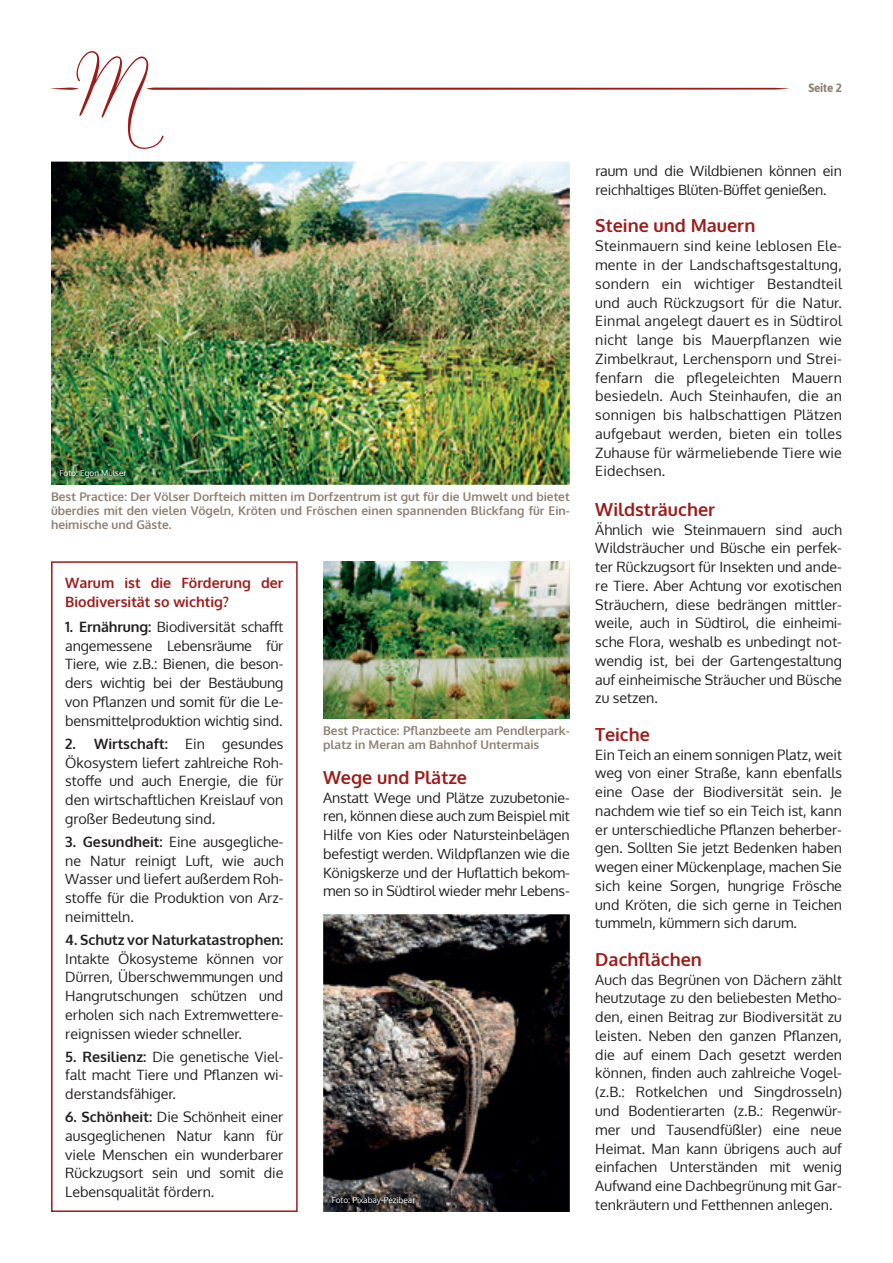
<style>
.page{position:relative;width:893px;height:1263px;background:#fff}
.page>*{position:absolute;margin:0;border:0;box-sizing:border-box;transform-origin:0 0}
.t1{font:700 18px "Oxygen";color:#9d1c1a}
.t2{font:14.25px/18.8px "Oxygen";color:#231f20;text-align:justify}
.t3{font:700 14.25px/18.8px "Oxygen";color:#9d1c1a}
.t4{font:700 14.25px "Oxygen";color:#231f20}
.t5{font:700 12px/13.8px "Oxygen";color:#8f8073;text-align:justify}
.t6{font:700 12px "Asap";letter-spacing:-.015em;color:#8f8073}
.t7{font:8.25px "Oxygen";color:#fff}
.s1{font-weight:700}
</style>
<div class="page">
<svg style="left:51px;top:51px;width:738px;height:98px"></svg>
<img style="left:51px;top:162px;width:519px;height:323px">
<div style="left:51px;top:561px;width:247px;height:651px;border:2px solid #9d1c1a"></div>
<img style="left:323px;top:914px;width:247px;height:298px">
<img style="left:323px;top:561px;width:247px;height:158px">
<img style="left:57px;top:467px;width:75px;height:17px">
<img style="left:329px;top:1194px;width:92px;height:17px">
<p class="t6" style="left:808px;top:80px;width:35px">Seite 2</p>
<p class="t7" style="left:60px;top:468px;width:69px">Foto: Egon Mulser</p>
<p class="t5" style="left:51px;top:490px;width:520px">Best Practice: Der Völser Dorfteich mitten im Dorfzentrum ist gut für die Umwelt und bietet überdies mit den vielen Vögeln, Kröten und Fröschen einen spannenden Blickfang für Ein&shy;heimische und Gäste.</p>
<p class="t3" style="left:65px;top:574px;width:220px">Warum ist die Förderung der<br>Biodiversität so wichtig?</p>
<p class="t2" style="left:65px;top:617px;width:220px"><span class="s1">1. Ernährung:</span> Biodiversität schafft angemessene Lebensräume für Tiere, wie z.B.: Bienen, die beson&shy;ders wichtig bei der Bestäubung von Pflanzen und somit für die Le&shy;bensmittelproduktion wichtig sind.</p>
<p class="t2" style="left:65px;top:734px;width:220px"><span class="s1">2. Wirtschaft:</span> Ein gesundes Ökosystem liefert zahlreiche Roh&shy;stoffe und auch Energie, die für den wirtschaftlichen Kreislauf von großer Bedeutung sind.</p>
<p class="t2" style="left:65px;top:832px;width:220px"><span class="s1">3. Gesundheit:</span> Eine ausgegliche&shy;ne Natur reinigt Luft, wie auch Wasser und liefert außerdem Roh&shy;stoffe für die Produktion von Arz&shy;neimitteln.</p>
<p class="t4" style="left:65px;top:931px;width:220px">4. Schutz vor Naturkatastrophen:</p>
<p class="t2" style="left:65px;top:949px;width:220px">Intakte Ökosysteme können vor Dürren, Überschwemmungen und Hangrutschungen schützen und erholen sich nach Extremwettere&shy;reignissen wieder schneller.</p>
<p class="t2" style="left:65px;top:1047px;width:220px"><span class="s1">5. Resilienz:</span> Die genetische Viel&shy;falt macht Tiere und Pflanzen wi&shy;derstandsfähiger.</p>
<p class="t2" style="left:65px;top:1108px;width:220px"><span class="s1">6. Schönheit:</span> Die Schönheit einer ausgeglichenen Natur kann für viele Menschen ein wunderbarer Rückzugsort sein und somit die Lebensqualität fördern.</p>
<p class="t5" style="left:323px;top:724px;width:248px">Best Practice: Pflanzbeete am Pendlerpark&shy;platz in Meran am Bahnhof Untermais</p>
<p class="t1" style="left:323px;top:766px;width:145px">Wege und Plätze</p>
<p class="t2" style="left:323px;top:788px;width:248px">Anstatt Wege und Plätze zuzubetonie&shy;ren, können diese auch zum Beispiel mit Hilfe von Kies oder Natursteinbelägen befestigt werden. Wildpflanzen wie die Königskerze und der Huflattich bekom&shy;men so in Südtirol wieder mehr Lebens-</p>
<p class="t7" style="left:332px;top:1195px;width:85px">Foto: Pixabay-Pezibear</p>
<p class="t2" style="left:595px;top:162px;width:248px">raum und die Wildbienen können ein reichhaltiges Blüten-Büffet genießen.</p>
<p class="t1" style="left:595px;top:215px;width:162px">Steine und Mauern</p>
<p class="t2" style="left:595px;top:237px;width:248px">Steinmauern sind keine leblosen Ele&shy;mente in der Landschaftsgestaltung, sondern ein wichtiger Bestandteil und auch Rückzugsort für die Natur.<br>Einmal angelegt dauert es in Südtirol nicht lange bis Mauerpflanzen wie Zimbelkraut, Lerchensporn und Strei&shy;fenfarn die pflegeleichten Mauern besiedeln. Auch Steinhaufen, die an sonnigen bis halbschattigen Plätzen aufgebaut werden, bieten ein tolles Zuhause für wärmeliebende Tiere wie Eidechsen.</p>
<p class="t1" style="left:595px;top:498px;width:121px">Wildsträucher</p>
<p class="t2" style="left:595px;top:520px;width:248px">Ähnlich wie Steinmauern sind auch Wildsträucher und Büsche ein perfek&shy;ter Rückzugsort für Insekten und ande&shy;re Tiere. Aber Achtung vor exotischen Sträuchern, diese bedrängen mittler&shy;weile, auch in Südtirol, die einheimi&shy;sche Flora, weshalb es unbedingt not&shy;wendig ist, bei der Gartengestaltung auf einheimische Sträucher und Büsche zu setzen.</p>
<p class="t1" style="left:595px;top:723px;width:56px">Teiche</p>
<p class="t2" style="left:595px;top:745px;width:248px">Ein Teich an einem sonnigen Platz, weit weg von einer Straße, kann ebenfalls eine Oase der Biodiversität sein. Je nachdem wie tief so ein Teich ist, kann er unterschiedliche Pflanzen beherber&shy;gen. Sollten Sie jetzt Bedenken haben wegen einer Mückenplage, machen Sie sich keine Sorgen, hungrige Frösche und Kröten, die sich gerne in Teichen tummeln, kümmern sich darum.</p>
<p class="t1" style="left:595px;top:948px;width:108px">Dachflächen</p>
<p class="t2" style="left:595px;top:970px;width:248px">Auch das Begrünen von Dächern zählt heutzutage zu den beliebesten Metho&shy;den, einen Beitrag zur Biodiversität zu leisten. Neben den ganzen Pflanzen, die auf einem Dach gesetzt werden können, finden auch zahlreiche Vogel-(z.B.: Rotkelchen und Singdrosseln) und Bodentierarten (z.B.: Regenwür&shy;mer und Tausendfüßler) eine neue Heimat. Man kann übrigens auch auf einfachen Unterständen mit wenig Aufwand eine Dachbegrünung mit Gar&shy;tenkräutern und Fetthennen anlegen.</p>
</div>
